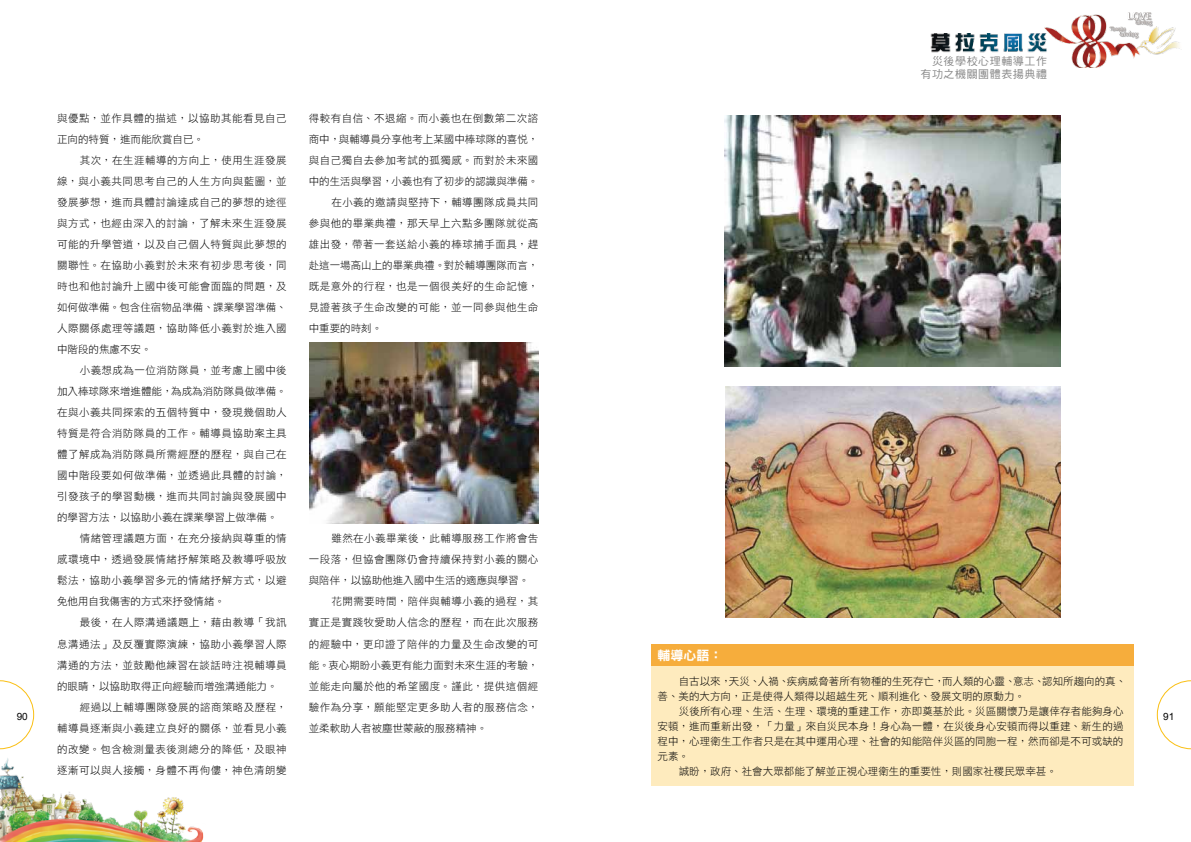
<style>
.page{position:relative;width:1191px;height:842px;background:#fff}
.page>*{position:absolute;margin:0;border:0;box-sizing:border-box;transform-origin:0 0}
.t1{font:13px "DF Hei Std W9";color:#fff}
.t2{font:11px/13.2px "DF Hei Std W5";letter-spacing:.05em;color:#898989;text-align:right}
.t3{font:10.5px/21px "DF Hei Std W3";letter-spacing:.04em;color:#000}
.t4{font:10.5px/15px "DF Hei Std W3";color:#000}
.t5{font:10.5px "DF Hei Std W3";letter-spacing:.01em;color:#000}
.t6{font:10px "Arial";color:#000}
</style>
<div class="page">
<img style="left:0;top:758px;width:204px;height:84px">
<svg style="left:0;top:680px;width:34px;height:69px"></svg>
<img style="left:1044px;top:13px;width:136px;height:54px">
<img style="left:930px;top:34px;width:119px;height:20px">
<svg style="left:1157px;top:680px;width:34px;height:69px"></svg>
<img style="left:309px;top:343px;width:229px;height:181px">
<div style="left:652px;top:644px;width:482px;height:23px;background:#f6ad3c"></div>
<div style="left:652px;top:666px;width:482px;height:119px;background:#feebbe"></div>
<img style="left:725px;top:115px;width:336px;height:251px">
<img style="left:725px;top:386px;width:335px;height:231px">
<p class="t2" style="left:920px;top:54px;width:128px">災後學校心理輔導工作有功之機關團體表揚典禮</p>
<p class="t3" style="left:309px;top:108px;width:231px">得較有自信、不退縮。而小義也在倒數第二次諮</p>
<p class="t4" style="left:309px;top:132px;width:231px">商中，與輔導員分享他考上某國中棒球隊的喜悅，</p>
<p class="t3" style="left:309px;top:150px;width:231px">與自己獨自去參加考試的孤獨感。而對於未來國</p>
<p class="t4" style="left:309px;top:174px;width:231px">中的生活與學習，小義也有了初步的認識與準備。</p>
<p class="t3" style="left:331px;top:192px;width:208px">在小義的邀請與堅持下，輔導團隊成員共同</p>
<p class="t3" style="left:309px;top:213px;width:231px">參與他的畢業典禮，那天早上六點多團隊就從高</p>
<p class="t3" style="left:309px;top:234px;width:231px">雄出發，帶著一套送給小義的棒球捕手面具，趕</p>
<p class="t4" style="left:309px;top:258px;width:231px">赴這一場高山上的畢業典禮。對於輔導團隊而言，</p>
<p class="t3" style="left:309px;top:276px;width:231px">既是意外的行程，也是一個很美好的生命記憶，</p>
<p class="t3" style="left:309px;top:297px;width:231px">見證著孩子生命改變的可能，並一同參與他生命</p>
<p class="t3" style="left:309px;top:318px;width:75px">中重要的時刻。</p>
<p class="t3" style="left:57px;top:108px;width:231px">與優點，並作具體的描述，以協助其能看見自己正向的特質，進而能欣賞自已。</p>
<p class="t3" style="left:57px;top:150px;width:231px;text-align:justify;text-indent:23px">其次，在生涯輔導的方向上，使用生涯發展線，與小義共同思考自己的人生方向與藍圖，並發展夢想，進而具體討論達成自己的夢想的途徑與方式，也經由深入的討論，了解未來生涯發展可能的升學管道，以及自己個人特質與此夢想的關聯性。在協助小義對於未來有初步思考後，同時也和他討論升上國中後可能會面臨的問題，及如何做準備。包含住宿物品準備、課業學習準備、人際關係處理等議題，協助降低小義對於進入國中階段的焦慮不安。</p>
<p class="t3" style="left:80px;top:360px;width:208px">小義想成為一位消防隊員，並考慮上國中後</p>
<p class="t4" style="left:57px;top:384px;width:231px">加入棒球隊來增進體能，為成為消防隊員做準備。</p>
<p class="t3" style="left:57px;top:402px;width:231px">在與小義共同探索的五個特質中，發現幾個助人</p>
<p class="t3" style="left:57px;top:423px;width:231px">特質是符合消防隊員的工作。輔導員協助案主具</p>
<p class="t3" style="left:57px;top:444px;width:231px">體了解成為消防隊員所需經歷的歷程，與自己在</p>
<p class="t3" style="left:57px;top:465px;width:231px">國中階段要如何做準備，並透過此具體的討論，</p>
<p class="t3" style="left:57px;top:486px;width:231px">引發孩子的學習動機，進而共同討論與發展國中</p>
<p class="t4" style="left:57px;top:510px;width:222px">的學習方法，以協助小義在課業學習上做準備。</p>
<p class="t3" style="left:80px;top:528px;width:208px">情緒管理議題方面，在充分接納與尊重的情</p>
<p class="t3" style="left:57px;top:549px;width:231px">感環境中，透過發展情緒抒解策略及教導呼吸放</p>
<p class="t3" style="left:57px;top:570px;width:231px">鬆法，協助小義學習多元的情緒抒解方式，以避</p>
<p class="t4" style="left:57px;top:594px;width:169px">免他用自我傷害的方式來抒發情緒。</p>
<p class="t3" style="left:80px;top:612px;width:208px">最後，在人際溝通議題上，藉由教導「我訊</p>
<p class="t3" style="left:57px;top:633px;width:231px">息溝通法」及反覆實際演練，協助小義學習人際</p>
<p class="t3" style="left:57px;top:654px;width:231px">溝通的方法，並鼓勵他練習在談話時注視輔導員</p>
<p class="t4" style="left:57px;top:678px;width:222px">的眼睛，以協助取得正向經驗而增強溝通能力。</p>
<p class="t3" style="left:80px;top:696px;width:208px">經過以上輔導團隊發展的諮商策略及歷程，</p>
<p class="t3" style="left:57px;top:717px;width:231px">輔導員逐漸與小義建立良好的關係，並看見小義</p>
<p class="t3" style="left:57px;top:738px;width:231px">的改變。包含檢測量表後測總分的降低，及眼神</p>
<p class="t3" style="left:57px;top:759px;width:231px">逐漸可以與人接觸，身體不再佝僂，神色清朗變</p>
<p class="t3" style="left:331px;top:528px;width:208px">雖然在小義畢業後，此輔導服務工作將會告</p>
<p class="t3" style="left:309px;top:549px;width:231px">一段落，但協會團隊仍會持續保持對小義的關心</p>
<p class="t4" style="left:309px;top:573px;width:222px">與陪伴，以協助他進入國中生活的適應與學習。</p>
<p class="t3" style="left:331px;top:591px;width:208px">花開需要時間，陪伴與輔導小義的過程，其</p>
<p class="t3" style="left:309px;top:612px;width:231px">實正是實踐牧愛助人信念的歷程，而在此次服務</p>
<p class="t3" style="left:309px;top:633px;width:231px">的經驗中，更印證了陪伴的力量及生命改變的可</p>
<p class="t4" style="left:309px;top:657px;width:231px">能。衷心期盼小義更有能力面對未來生涯的考驗，</p>
<p class="t3" style="left:309px;top:675px;width:231px">並能走向屬於他的希望國度。謹此，提供這個經</p>
<p class="t3" style="left:309px;top:696px;width:231px">驗作為分享，願能堅定更多助人者的服務信念，</p>
<p class="t4" style="left:309px;top:720px;width:180px">並柔軟助人者被塵世蒙蔽的服務精神。</p>
<p class="t1" style="left:657px;top:648px;width:66px">輔導心語：</p>
<p class="t4" style="left:657px;top:674px;width:470px;text-indent:21px">自古以來，天災、人禍、疾病威脅著所有物種的生死存亡，而人類的心靈、意志、認知所趨向的真、善、美的大方向，正是使得人類得以超越生死、順利進化、發展文明的原動力。</p>
<p class="t5" style="left:679px;top:706px;width:446px">災後所有心理、生活、生理、環境的重建工作，亦即奠基於此。災區關懷乃是讓倖存者能夠身心</p>
<p class="t5" style="left:657px;top:721px;width:467px">安頓，進而重新出發，「力量」來自災民本身！身心為一體，在災後身心安頓而得以重建、新生的過</p>
<p class="t5" style="left:657px;top:736px;width:467px">程中，心理衛生工作者只是在其中運用心理、社會的知能陪伴災區的同胞一程，然而卻是不可或缺的</p>
<p class="t3" style="left:657px;top:746px;width:33px">元素。</p>
<p class="t4" style="left:679px;top:764px;width:379px">誠盼，政府、社會大眾都能了解並正視心理衛生的重要性，則國家社稷民眾幸甚。</p>
<p class="t6" style="left:17px;top:710px;width:13px">90</p>
<p class="t6" style="left:1163px;top:710px;width:13px">91</p>
</div>
